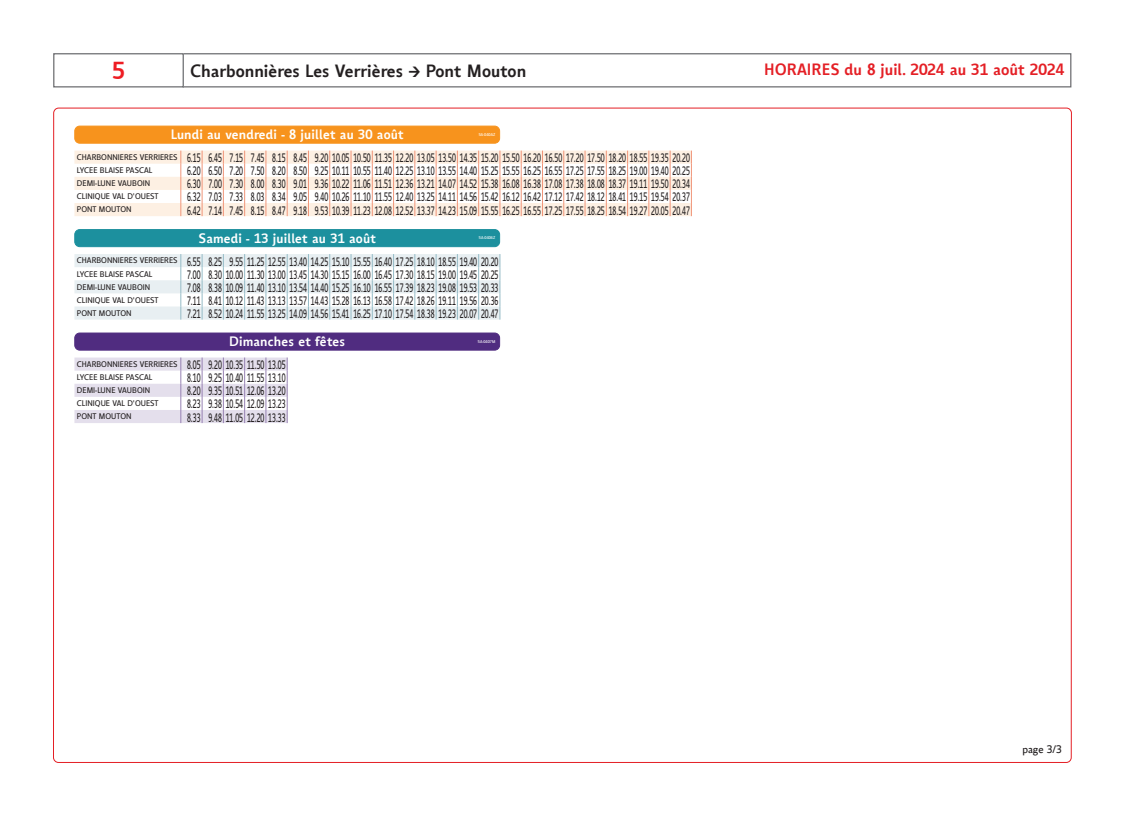
<style>
.page{position:relative;width:1124px;height:815px;background:#fff}
.page>*{position:absolute;margin:0;border:0;box-sizing:border-box;transform-origin:0 0}
.t1{font:700 22.5px "Confluence";color:#ee1d23}
.t2{font:700 16.25px "Confluence";color:#231f20}
.t3{font:700 15px "Confluence";color:#e41f25}
.periode_coquelicot{font:700 12.5px "Confluence";letter-spacing:.01em;color:#fff}
.horaire{font:11.25px "TCL";color:#231f20;scale:.6 1}
.t4{font:10px "Confluence";color:#231f20}
.arret{font:7.5px "TCL";color:#231f20}
.code{font:3.75px "TCL";color:#fff}
</style>
<div class="page">
<div style="left:182px;top:53px;width:889px;height:34px;background:#fff;border:1px solid #6c6d70"></div>
<div style="left:53px;top:53px;width:131px;height:34px;border:1px solid #6c6d70"></div>
<svg style="left:74px;top:151px;width:617px;height:65px;fill:#fdf0e3"></svg>
<svg style="left:180px;top:151px;width:1px;height:65px"></svg>
<svg style="left:202px;top:151px;width:1px;height:65px"></svg>
<svg style="left:223px;top:151px;width:1px;height:65px"></svg>
<svg style="left:244px;top:151px;width:1px;height:65px"></svg>
<svg style="left:266px;top:151px;width:1px;height:65px"></svg>
<svg style="left:287px;top:151px;width:1px;height:65px"></svg>
<svg style="left:308px;top:151px;width:1px;height:65px"></svg>
<svg style="left:329px;top:151px;width:1px;height:65px"></svg>
<svg style="left:351px;top:151px;width:1px;height:65px"></svg>
<svg style="left:372px;top:151px;width:1px;height:65px"></svg>
<svg style="left:393px;top:151px;width:1px;height:65px"></svg>
<svg style="left:414px;top:151px;width:1px;height:65px"></svg>
<svg style="left:436px;top:151px;width:1px;height:65px"></svg>
<svg style="left:457px;top:151px;width:1px;height:65px"></svg>
<svg style="left:478px;top:151px;width:1px;height:65px"></svg>
<svg style="left:499px;top:151px;width:1px;height:65px"></svg>
<svg style="left:521px;top:151px;width:1px;height:65px"></svg>
<svg style="left:542px;top:151px;width:1px;height:65px"></svg>
<svg style="left:563px;top:151px;width:1px;height:65px"></svg>
<svg style="left:584px;top:151px;width:1px;height:65px"></svg>
<svg style="left:606px;top:151px;width:1px;height:65px"></svg>
<svg style="left:627px;top:151px;width:1px;height:65px"></svg>
<svg style="left:648px;top:151px;width:1px;height:65px"></svg>
<svg style="left:669px;top:151px;width:1px;height:65px"></svg>
<svg style="left:691px;top:151px;width:1px;height:65px"></svg>
<div style="left:75px;top:126px;width:424px;height:17px;background:#f7931d;border-radius:5px"></div>
<div style="left:74px;top:126px;width:426px;height:18px;border:1px solid #f7931d;border-radius:5px"></div>
<svg style="left:53px;top:254px;width:447px;height:66px"></svg>
<div style="left:75px;top:230px;width:424px;height:17px;background:#1c909e;border-radius:5px"></div>
<div style="left:74px;top:229px;width:426px;height:18px;border:1px solid #1c909e;border-radius:5px"></div>
<svg style="left:74px;top:358px;width:214px;height:65px"></svg>
<div style="left:75px;top:333px;width:424px;height:17px;background:#502c80;border-radius:5px"></div>
<div style="left:74px;top:333px;width:426px;height:17px;border:1px solid #502c80;border-radius:5px"></div>
<h1 class="t1" style="left:112px;top:56px;width:14px">5</h1>
<h2 class="t2" style="left:190px;top:60px;width:337px">Charbonnières Les Verrières → Pont Mouton</h2>
<h3 class="t3" style="left:764px;top:60px;width:301px">HORAIRES du 8 juil. 2024 au 31 août 2024</h3>
<p class="periode_coquelicot" style="left:171px;top:127px;width:234px">Lundi au vendredi - 8 juillet au 30 août</p>
<p class="code" style="left:478px;top:132px;width:18px">5A-040AZ</p>
<p class="arret" style="left:77px;top:152px;width:102px">CHARBONNIERES VERRIERES</p>
<p class="horaire" style="left:187px;top:151px;width:24px">6.15</p>
<p class="horaire" style="left:208px;top:151px;width:24px">6.45</p>
<p class="horaire" style="left:230px;top:151px;width:24px">7.15</p>
<p class="horaire" style="left:251px;top:151px;width:24px">7.45</p>
<p class="horaire" style="left:272px;top:151px;width:24px">8.15</p>
<p class="horaire" style="left:293px;top:151px;width:24px">8.45</p>
<p class="horaire" style="left:315px;top:151px;width:626px">9.20 10.05 10.50 11.35 12.20 13.05 13.50 14.35 15.20 15.50 16.20 16.50 17.20 17.50 18.20 18.55 19.35 20.20</p>
<p class="arret" style="left:77px;top:165px;width:77px">LYCEE BLAISE PASCAL</p>
<p class="horaire" style="left:187px;top:164px;width:24px">6.20</p>
<p class="horaire" style="left:208px;top:164px;width:24px">6.50</p>
<p class="horaire" style="left:230px;top:164px;width:24px">7.20</p>
<p class="horaire" style="left:251px;top:164px;width:24px">7.50</p>
<p class="horaire" style="left:272px;top:164px;width:24px">8.20</p>
<p class="horaire" style="left:293px;top:164px;width:24px">8.50</p>
<p class="horaire" style="left:315px;top:164px;width:626px">9.25 10.11 10.55 11.40 12.25 13.10 13.55 14.40 15.25 15.55 16.25 16.55 17.25 17.55 18.25 19.00 19.40 20.25</p>
<p class="arret" style="left:77px;top:179px;width:75px">DEMI-LUNE VAUBOIN</p>
<p class="horaire" style="left:187px;top:177px;width:24px">6.30</p>
<p class="horaire" style="left:208px;top:177px;width:24px">7.00</p>
<p class="horaire" style="left:230px;top:177px;width:24px">7.30</p>
<p class="horaire" style="left:251px;top:177px;width:24px">8.00</p>
<p class="horaire" style="left:272px;top:177px;width:24px">8.30</p>
<p class="horaire" style="left:293px;top:177px;width:24px">9.01</p>
<p class="horaire" style="left:315px;top:177px;width:626px">9.36 10.22 11.06 11.51 12.36 13.21 14.07 14.52 15.38 16.08 16.38 17.08 17.38 18.08 18.37 19.11 19.50 20.34</p>
<p class="arret" style="left:77px;top:192px;width:83px">CLINIQUE VAL D'OUEST</p>
<p class="horaire" style="left:187px;top:190px;width:24px">6.32</p>
<p class="horaire" style="left:208px;top:190px;width:24px">7.03</p>
<p class="horaire" style="left:230px;top:190px;width:24px">7.33</p>
<p class="horaire" style="left:251px;top:190px;width:24px">8.03</p>
<p class="horaire" style="left:272px;top:190px;width:24px">8.34</p>
<p class="horaire" style="left:293px;top:190px;width:24px">9.05</p>
<p class="horaire" style="left:315px;top:190px;width:626px">9.40 10.26 11.10 11.55 12.40 13.25 14.11 14.56 15.42 16.12 16.42 17.12 17.42 18.12 18.41 19.15 19.54 20.37</p>
<p class="arret" style="left:77px;top:205px;width:56px">PONT MOUTON</p>
<p class="horaire" style="left:187px;top:203px;width:24px">6.42</p>
<p class="horaire" style="left:208px;top:203px;width:24px">7.14</p>
<p class="horaire" style="left:230px;top:203px;width:24px">7.45</p>
<p class="horaire" style="left:251px;top:203px;width:24px">8.15</p>
<p class="horaire" style="left:272px;top:203px;width:24px">8.47</p>
<p class="horaire" style="left:293px;top:203px;width:24px">9.18</p>
<p class="horaire" style="left:315px;top:203px;width:626px">9.53 10.39 11.23 12.08 12.52 13.37 14.23 15.09 15.55 16.25 16.55 17.25 17.55 18.25 18.54 19.27 20.05 20.47</p>
<p class="periode_coquelicot" style="left:198px;top:230px;width:179px">Samedi - 13 juillet au 31 août</p>
<p class="code" style="left:479px;top:235px;width:18px">5A-0406Z</p>
<p class="arret" style="left:77px;top:256px;width:102px">CHARBONNIERES VERRIERES</p>
<p class="horaire" style="left:187px;top:254px;width:24px">6.55</p>
<p class="horaire" style="left:208px;top:254px;width:24px">8.25</p>
<p class="horaire" style="left:230px;top:254px;width:449px">9.55 11.25 12.55 13.40 14.25 15.10 15.55 16.40 17.25 18.10 18.55 19.40 20.20</p>
<p class="arret" style="left:77px;top:269px;width:77px">LYCEE BLAISE PASCAL</p>
<p class="horaire" style="left:187px;top:267px;width:24px">7.00</p>
<p class="horaire" style="left:208px;top:267px;width:485px">8.30 10.00 11.30 13.00 13.45 14.30 15.15 16.00 16.45 17.30 18.15 19.00 19.45 20.25</p>
<p class="arret" style="left:77px;top:282px;width:75px">DEMI-LUNE VAUBOIN</p>
<p class="horaire" style="left:187px;top:280px;width:24px">7.08</p>
<p class="horaire" style="left:208px;top:280px;width:485px">8.38 10.09 11.40 13.10 13.54 14.40 15.25 16.10 16.55 17.39 18.23 19.08 19.53 20.33</p>
<p class="arret" style="left:77px;top:295px;width:83px">CLINIQUE VAL D'OUEST</p>
<p class="horaire" style="left:187px;top:293px;width:24px">7.11</p>
<p class="horaire" style="left:208px;top:293px;width:485px">8.41 10.12 11.43 13.13 13.57 14.43 15.28 16.13 16.58 17.42 18.26 19.11 19.56 20.36</p>
<p class="arret" style="left:77px;top:308px;width:56px">PONT MOUTON</p>
<p class="horaire" style="left:187px;top:307px;width:24px">7.21</p>
<p class="horaire" style="left:208px;top:307px;width:485px">8.52 10.24 11.55 13.25 14.09 14.56 15.41 16.25 17.10 17.54 18.38 19.23 20.07 20.47</p>
<p class="periode_coquelicot" style="left:229px;top:334px;width:117px">Dimanches et fêtes</p>
<p class="code" style="left:478px;top:339px;width:19px">5A-0407M</p>
<p class="arret" style="left:77px;top:359px;width:102px">CHARBONNIERES VERRIERES</p>
<p class="horaire" style="left:187px;top:358px;width:24px">8.05</p>
<p class="horaire" style="left:208px;top:358px;width:130px">9.20 10.35 11.50 13.05</p>
<p class="arret" style="left:77px;top:372px;width:77px">LYCEE BLAISE PASCAL</p>
<p class="horaire" style="left:187px;top:371px;width:24px">8.10</p>
<p class="horaire" style="left:208px;top:371px;width:130px">9.25 10.40 11.55 13.10</p>
<p class="arret" style="left:77px;top:385px;width:75px">DEMI-LUNE VAUBOIN</p>
<p class="horaire" style="left:187px;top:384px;width:24px">8.20</p>
<p class="horaire" style="left:208px;top:384px;width:130px">9.35 10.51 12.06 13.20</p>
<p class="arret" style="left:77px;top:399px;width:83px">CLINIQUE VAL D'OUEST</p>
<p class="horaire" style="left:187px;top:397px;width:24px">8.23</p>
<p class="horaire" style="left:208px;top:397px;width:130px">9.38 10.54 12.09 13.23</p>
<p class="arret" style="left:77px;top:412px;width:56px">PONT MOUTON</p>
<p class="horaire" style="left:187px;top:410px;width:24px">8.33</p>
<p class="horaire" style="left:208px;top:410px;width:130px">9.48 11.05 12.20 13.33</p>
<p class="t4" style="left:1022px;top:743px;width:41px">page 3/3</p>
</div>
